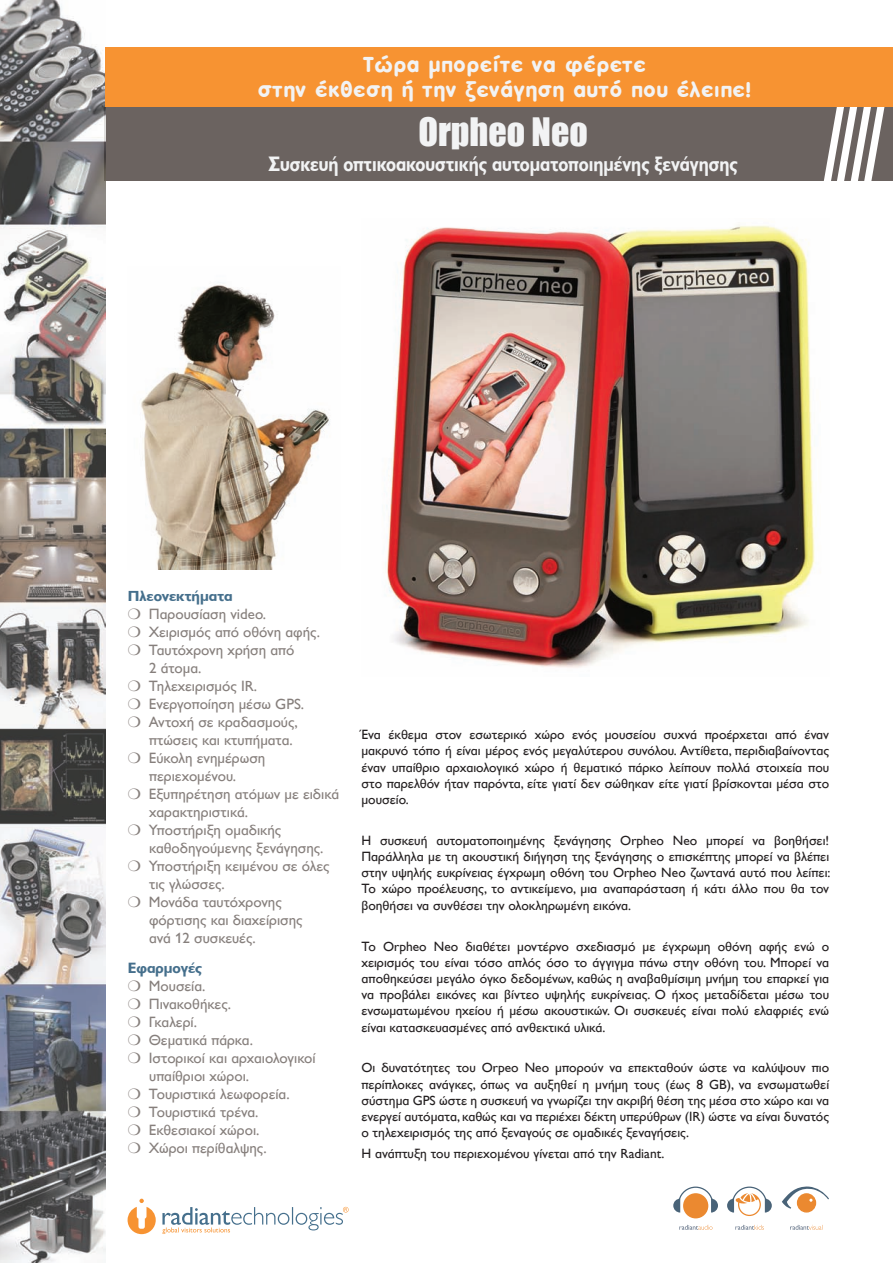
<style>
.page{position:relative;width:893px;height:1263px;background:#fff}
.page>*{position:absolute;margin:0;border:0;box-sizing:border-box;transform-origin:0 0}
.t1{font:36px "Impact";color:#f2f3f4}
.t2{font:700 21px/25.2px "Carpets";color:#f2f3f4;text-align:center}
.t3{font:700 21px "Gill Sans Hel TF";color:#f2f3f4;scale:.85 1}
.t4{font:15px "Gill Sans Hel TF";color:#867f7c}
.t5{font:700 15px "Gill Sans Hel TF";color:#456f8c}
.t6{font:13.5px/16.2px "Gill Sans Hel TF";color:#231f20;text-align:justify}
</style>
<div class="page">
<div style="left:105px;top:107px;width:788px;height:74px;background:#6b6360"></div>
<img style="left:385px;top:225px;width:430px;height:443px">
<img style="left:141px;top:282px;width:189px;height:288px">
<img style="left:0;top:0;width:105px;height:1263px">
<svg style="left:128px;top:1199px;width:28px;height:35px"></svg>
<svg style="left:162px;top:1207px;width:187px;height:27px"></svg>
<div style="left:683px;top:1193px;width:25px;height:25px;background:#eb8930;border-radius:50%"></div>
<svg style="left:673px;top:1186px;width:45px;height:26px"></svg>
<svg style="left:679px;top:1225px;width:33px;height:5px"></svg>
<svg style="left:735px;top:1225px;width:29px;height:5px"></svg>
<div style="left:738px;top:1193px;width:23px;height:23px;border:1px solid #eb8930;border-radius:50%"></div>
<svg style="left:727px;top:1186px;width:45px;height:26px"></svg>
<svg style="left:790px;top:1225px;width:32px;height:5px"></svg>
<div style="left:797px;top:1194px;width:18px;height:18px;background:#eb8930;border-radius:50%"></div>
<div style="left:797px;top:1193px;width:19px;height:19px;border:1px solid #eb8930;border-radius:50%"></div>
<svg style="left:782px;top:1186px;width:46px;height:23px"></svg>
<svg style="left:821px;top:106px;width:66px;height:75px"></svg>
<div style="left:105px;top:47px;width:788px;height:59px;background:#f79332"></div>
<h2 class="t2" style="left:256px;top:53px;width:495px">Τώρα μπορείτε να φέρετε<br>στην έκθεση ή την ξενάγηση αυτό που έλειπε!</h2>
<h1 class="t1" style="left:418px;top:104px;width:171px">Orpheo Neo</h1>
<h2 class="t3" style="left:268px;top:152px;width:554px">Συσκευή οπτικοακουστικής αυτοματοποιημένης ξενάγησης</h2>
<p class="t5" style="left:128px;top:587px;width:106px">Πλεονεκτήματα</p>
<p class="t4" style="left:128px;top:606px;width:140px">❍ Παρουσίαση video.</p>
<p class="t4" style="left:128px;top:624px;width:194px">❍ Χειρισμός από οθόνη αφής.</p>
<p class="t4" style="left:128px;top:642px;width:168px">❍ Ταυτόχρονη χρήση από</p>
<p class="t4" style="left:149px;top:660px;width:54px">2 άτομα.</p>
<p class="t4" style="left:128px;top:678px;width:131px">❍ Τηλεχειρισμός IR.</p>
<p class="t4" style="left:128px;top:696px;width:178px">❍ Ενεργοποίηση μέσω GPS.</p>
<p class="t4" style="left:128px;top:714px;width:171px">❍ Αντοχή σε κραδασμούς,</p>
<p class="t4" style="left:149px;top:732px;width:145px">πτώσεις και κτυπήματα.</p>
<p class="t4" style="left:128px;top:750px;width:139px">❍ Εύκολη ενημέρωση</p>
<p class="t4" style="left:149px;top:768px;width:88px">περιεχομένου.</p>
<p class="t4" style="left:128px;top:786px;width:213px">❍ Εξυπηρέτηση ατόμων με ειδικά</p>
<p class="t4" style="left:149px;top:804px;width:101px">χαρακτηριστικά.</p>
<p class="t4" style="left:128px;top:822px;width:155px">❍ Υποστήριξη ομαδικής</p>
<p class="t4" style="left:149px;top:840px;width:176px">καθοδηγούμενης ξενάγησης.</p>
<p class="t4" style="left:128px;top:858px;width:203px">❍ Υποστήριξη κειμένου σε όλες</p>
<p class="t4" style="left:149px;top:876px;width:77px">τις γλώσσες.</p>
<p class="t4" style="left:128px;top:894px;width:156px">❍ Μονάδα ταυτόχρονης</p>
<p class="t4" style="left:149px;top:912px;width:155px">φόρτισης και διαχείρισης</p>
<p class="t4" style="left:149px;top:930px;width:108px">ανά 12 συσκευές.</p>
<p class="t5" style="left:128px;top:960px;width:76px">Εφαρμογές</p>
<p class="t4" style="left:128px;top:979px;width:79px">❍ Μουσεία.</p>
<p class="t4" style="left:128px;top:997px;width:105px">❍ Πινακοθήκες.</p>
<p class="t4" style="left:128px;top:1015px;width:71px">❍ Γκαλερί.</p>
<p class="t4" style="left:128px;top:1033px;width:127px">❍ Θεματικά πάρκα.</p>
<p class="t4" style="left:128px;top:1051px;width:189px">❍ Ιστορικοί και αρχαιολογικοί</p>
<p class="t4" style="left:149px;top:1069px;width:102px">υπαίθριοι χώροι.</p>
<p class="t4" style="left:128px;top:1087px;width:163px">❍ Τουριστικά λεωφορεία.</p>
<p class="t4" style="left:128px;top:1105px;width:132px">❍ Τουριστικά τρένα.</p>
<p class="t4" style="left:128px;top:1123px;width:133px">❍ Εκθεσιακοί χώροι.</p>
<p class="t4" style="left:128px;top:1141px;width:140px">❍ Χώροι περίθαλψης.</p>
<p class="t6" style="left:361px;top:727px;width:469px">Ένα έκθεμα στον εσωτερικό χώρο ενός μουσείου συχνά προέρχεται από έναν μακρυνό τόπο ή είναι μέρος ενός μεγαλύτερου συνόλου. Αντίθετα, περιδιαβαίνοντας έναν υπαίθριο αρχαιολογικό χώρο ή θεματικό πάρκο λείπουν πολλά στοιχεία που στο παρελθόν ήταν παρόντα, είτε γιατί δεν σώθηκαν είτε γιατί βρίσκονται μέσα στο μουσείο.</p>
<p class="t6" style="left:361px;top:832px;width:471px">Η συσκευή αυτοματοποιημένης ξενάγησης Orpheo Neo μπορεί να βοηθήσει!<br>Παράλληλα με τη ακουστική διήγηση της ξενάγησης ο επισκέπτης μπορεί να βλέπει στην υψηλής ευκρίνειας έγχρωμη οθόνη του Orpheo Neo ζωντανά αυτό που λείπει:<br>Το χώρο προέλευσης, το αντικείμενο, μια αναπαράσταση ή κάτι άλλο που θα τον βοηθήσει να συνθέσει την ολοκληρωμένη εικόνα.</p>
<p class="t6" style="left:361px;top:938px;width:469px">Το Orpheo Neo διαθέτει μοντέρνο σχεδιασμό με έγχρωμη οθόνη αφής ενώ ο χειρισμός του είναι τόσο απλός όσο το άγγιγμα πάνω στην οθόνη του. Μπορεί να αποθηκεύσει μεγάλο όγκο δεδομένων, καθώς η αναβαθμίσιμη μνήμη του επαρκεί για να προβάλει εικόνες και βίντεο υψηλής ευκρίνειας. Ο ήχος μεταδίδεται μέσω του ενσωματωμένου ηχείου ή μέσω ακουστικών. Οι συσκευές είναι πολύ ελαφριές ενώ είναι κατασκευασμένες από ανθεκτικά υλικά.</p>
<p class="t6" style="left:361px;top:1060px;width:469px">Οι δυνατότητες του Orpeo Neo μπορούν να επεκταθούν ώστε να καλύψουν πιο περίπλοκες ανάγκες, όπως να αυξηθεί η μνήμη τους (έως 8 GB), να ενσωματωθεί σύστημα GPS ώστε η συσκευή να γνωρίζει την ακριβή θέση της μέσα στο χώρο και να ενεργεί αυτόματα, καθώς και να περιέχει δέκτη υπερύθρων (IR) ώστε να είναι δυνατός ο τηλεχειρισμός της από ξεναγούς σε ομαδικές ξεναγήσεις.</p>
<p class="t6" style="left:361px;top:1145px;width:305px">Η ανάπτυξη του περιεχομένου γίνεται από την Radiant.</p>
</div>
